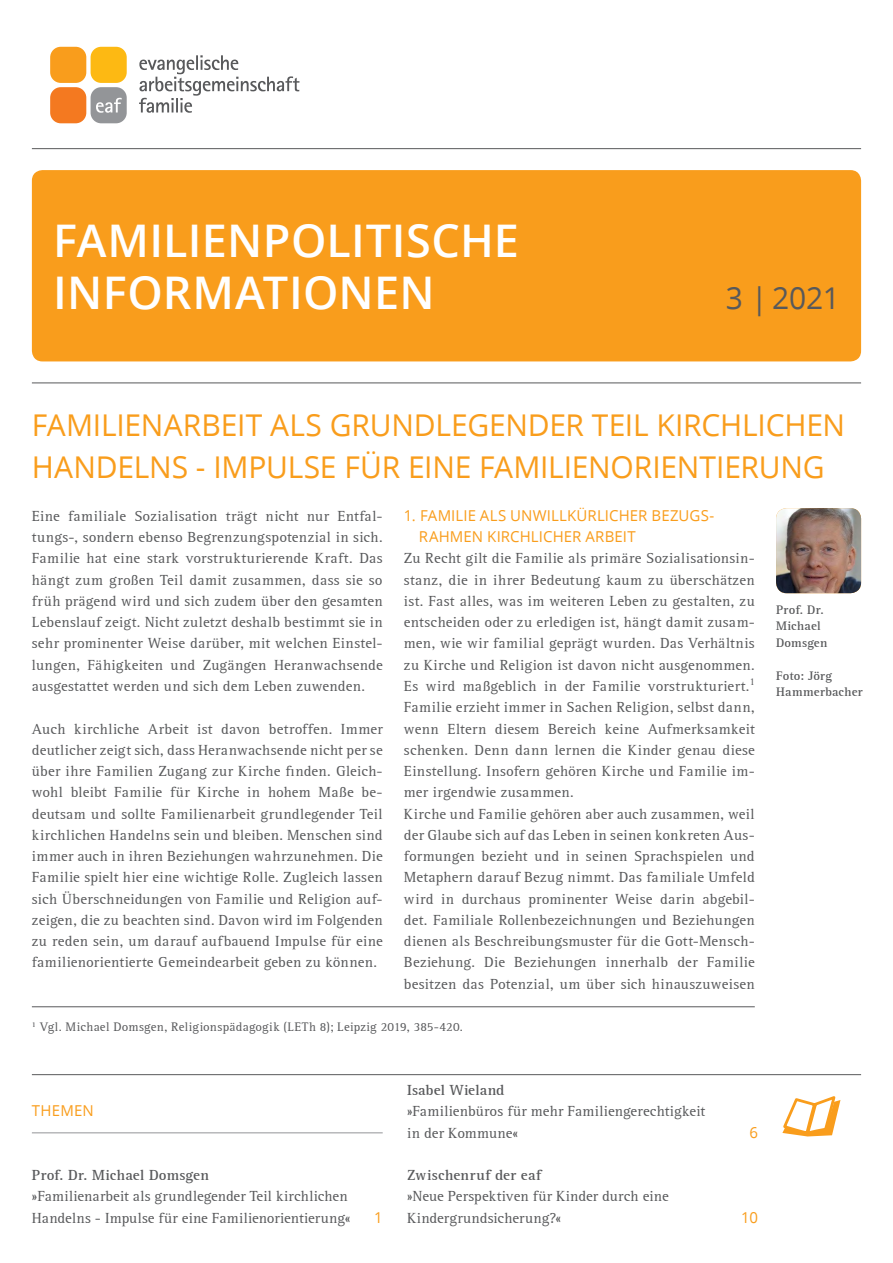
<style>
.page{position:relative;width:893px;height:1263px;background:#fff}
.page>*{position:absolute;margin:0;border:0;box-sizing:border-box;transform-origin:0 0}
.t1{font:600 45px/52.5px "Open Sans";letter-spacing:.01em;color:#fff}
.t2{font:30px/42.5px "Open Sans";letter-spacing:-.01em;color:#f99d1c}
.t3{font:30px "Open Sans";color:#58595b}
.t4{font:15px/21.3px "Rotis Serif";letter-spacing:.02em;color:#58595b}
.t5{font:15px/21.3px "Open Sans";letter-spacing:.005em;color:#f99d1c}
.t6{font:700 15px "Rotis Serif";letter-spacing:.015em;color:#58595b}
.t7{font:12.75px "Rotis Serif";letter-spacing:.015em;color:#58595b}
.t8{font:700 12.75px/16.5px "Rotis Serif";letter-spacing:.02em;color:#58595b}
</style>
<div class="page">
<hr style="left:32px;top:383px;width:829px;height:1px;background:#58595b">
<hr style="left:32px;top:148px;width:829px;height:1px;background:#58595b">
<hr style="left:32px;top:1074px;width:829px;height:1px;background:#58595b">
<div style="left:32px;top:170px;width:829px;height:191px;background:#f99d1c;border-radius:11px"></div>
<svg style="left:782px;top:1096px;width:58px;height:41px"></svg>
<hr style="left:32px;top:1132px;width:351px;height:1px;background:#939598">
<img style="left:776px;top:508px;width:85px;height:85px">
<hr style="left:32px;top:1006px;width:723px;height:1px;background:#58595b">
<svg style="left:139px;top:55px;width:160px;height:58px"></svg>
<svg style="left:50px;top:46px;width:77px;height:78px"></svg>
<h1 class="t1" style="left:53px;top:216px;width:467px">FAMILIENPOLITISCHE<br>INFORMATIONEN</h1>
<h2 class="t3" style="left:726px;top:282px;width:116px">3 | 2021</h2>
<h2 class="t2" style="left:32px;top:405px;width:815px">FAMILIENARBEIT ALS GRUNDLEGENDER TEIL KIRCHLICHEN<br>HANDELNS - I MPULSE FÜR EINE FAMILIENORIENTIERUNG</h2>
<p class="t4" style="left:32px;top:506px;width:352px;text-align:justify">Eine familiale Sozialisation trägt nicht nur Entfal&shy;tungs-, sondern ebenso Begrenzungspotenzial in sich.<br>Familie hat eine stark vorstrukturierende Kraft. Das hängt zum großen Teil damit zusammen, dass sie so früh prägend wird und sich zudem über den gesamten Lebenslauf zeigt. Nicht zuletzt deshalb bestimmt sie in sehr prominenter Weise darüber, mit welchen Einstel&shy;lungen, Fähigkeiten und Zugängen Heranwachsende ausgestattet werden und sich dem Leben zuwenden.</p>
<p class="t4" style="left:32px;top:718px;width:352px;text-align:justify">Auch kirchliche Arbeit ist davon betroffen. Immer deutlicher zeigt sich, dass Heranwachsende nicht per se über ihre Familien Zugang zur Kirche finden. Gleich&shy;wohl bleibt Familie für Kirche in hohem Maße be&shy;deutsam und sollte Familienarbeit grundlegender Teil kirchlichen Handelns sein und bleiben. Menschen sind immer auch in ihren Beziehungen wahrzunehmen. Die Familie spielt hier eine wichtige Rolle. Zugleich lassen sich Überschneidungen von Familie und Religion auf&shy;zeigen, die zu beachten sind. Davon wird im Folgenden zu reden sein, um darauf aufbauend Impulse für eine familienorientierte Gemeindearbeit geben zu können.</p>
<p class="t5" style="left:419px;top:505px;width:297px;text-indent:-15px">1. FAMILIE ALS UNWILLKÜRLICHER BEZUGS-<br>RAHMEN KIRCHLICHER ARBEIT</p>
<p class="t4" style="left:404px;top:548px;width:352px">Zu Recht gilt die Familie als primäre Sozialisationsin&shy;stanz, die in ihrer Bedeutung kaum zu überschätzen ist. Fast alles, was im weiteren Leben zu gestalten, zu entscheiden oder zu erledigen ist, hängt damit zusam&shy;men, wie wir familial geprägt wurden. Das Verhältnis zu Kirche und Religion ist davon nicht ausgenommen.<br>Es wird maßgeblich in der Familie vorstrukturiert.<sup>1<br></sup>Familie erzieht immer in Sachen Religion, selbst dann, wenn Eltern diesem Bereich keine Aufmerksamkeit schenken. Denn dann lernen die Kinder genau diese Einstellung. Insofern gehören Kirche und Familie im&shy;mer irgendwie zusammen.<br>Kirche und Familie gehören aber auch zusammen, weil der Glaube sich auf das Leben in seinen konkreten Aus&shy;formungen bezieht und in seinen Sprachspielen und Metaphern darauf Bezug nimmt. Das familiale Umfeld wird in durchaus prominenter Weise darin abgebil&shy;det. Familiale Rollenbezeichnungen und Beziehungen dienen als Beschreibungsmuster für die Gott-Mensch-Beziehung. Die Beziehungen innerhalb der Familie besitzen das Potenzial, um über sich hinauszuweisen</p>
<p class="t7" style="left:32px;top:1020px;width:433px"><sup>1</sup> Vgl. Michael Domsgen, Religionspädagogik (LETh 8); Leipzig 2019, 385-420.</p>
<p class="t8" style="left:776px;top:601px;width:53px">Prof. Dr.<br>Michael<br>Domsgen</p>
<p class="t8" style="left:776px;top:667px;width:88px">Foto: Jörg<br>Hammerbacher</p>
<p class="t5" style="left:32px;top:1101px;width:12px">THEMEN</p>
<p class="t6" style="left:32px;top:1166px;width:179px">Prof. Dr. Michael Domsgen</p>
<p class="t4" style="left:32px;top:1186px;width:320px">»Familienarbeit als grundlegender Teil kirchlichen<br>Handelns - Impulse für eine Familienorientierung«</p>
<p class="t5" style="left:374px;top:1207px;width:10px">1</p>
<p class="t6" style="left:407px;top:1081px;width:99px">Isabel Wieland</p>
<p class="t4" style="left:407px;top:1101px;width:300px">»Familienbüros für mehr Familiengerechtigkeit in der Kommune«</p>
<p class="t6" style="left:407px;top:1166px;width:136px">Zwischenruf der eaf</p>
<p class="t4" style="left:407px;top:1186px;width:263px">»Neue Perspektiven für Kinder durch eine<br>Kindergrundsicherung?«</p>
<p class="t5" style="left:749px;top:1122px;width:10px">6</p>
<p class="t5" style="left:741px;top:1207px;width:18px">10</p>
</div>
